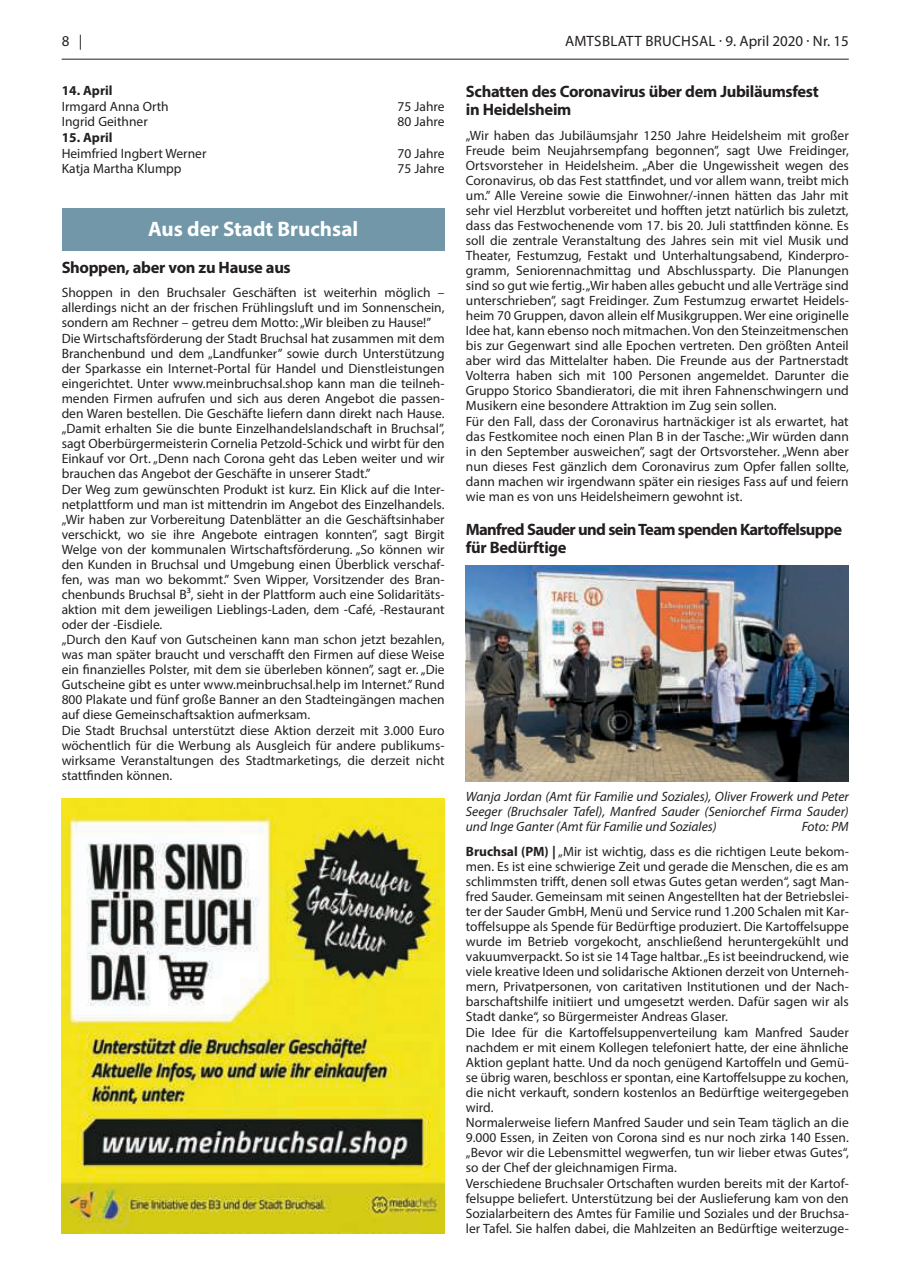
<style>
.page{position:relative;width:902px;height:1280px;background:#fff}
.page>*{position:absolute;margin:0;border:0;box-sizing:border-box;transform-origin:0 0}
.t1{font:700 21px "Myriad Pro";color:#fff}
.NM_Artikelüberschrif{font:700 16.5px/18px "Myriad Pro";letter-spacing:-.02em;color:#231f20}
.NM_Artikelüberschrif-2{font:700 16.5px/18px "Myriad Pro";letter-spacing:-.04em;color:#231f20}
.t2{font:15px "Myriad Pro";letter-spacing:.015em;color:#231f20}
.Grundtext{font:13.5px/15px "Myriad Pro";color:#231f20;text-align:justify}
.Grundtext-2{font:italic 13.5px/15px "Myriad Pro";color:#231f20;text-align:justify}
.Grundtext-3{font:700 13.5px "Myriad Pro";color:#231f20}
.s1{font-weight:700}
</style>
<div class="page">
<hr style="left:62px;top:59px;width:786px;height:1px;background:#231f20">
<div style="left:62px;top:208px;width:382px;height:42px;background:#7197a8"></div>
<img style="left:62px;top:799px;width:382px;height:434px">
<img style="left:466px;top:565px;width:382px;height:216px">
<p class="t2" style="left:62px;top:32px;width:22px">8 |</p>
<p class="t2" style="left:565px;top:32px;width:285px">AMTSBLATT BRUCHSAL · 9. April 2020 · Nr. 15</p>
<p class="Grundtext-3" style="left:62px;top:82px;width:52px">14. April</p>
<p class="Grundtext" style="left:62px;top:99px;width:109px">Irmgard Anna Orth</p>
<p class="Grundtext" style="left:397px;top:99px;width:49px">75 Jahre</p>
<p class="Grundtext" style="left:62px;top:114px;width:88px">Ingrid Geithner</p>
<p class="Grundtext" style="left:397px;top:114px;width:49px">80 Jahre</p>
<p class="Grundtext-3" style="left:62px;top:129px;width:52px">15. April</p>
<p class="Grundtext" style="left:62px;top:146px;width:146px">Heimfried Ingbert Werner</p>
<p class="Grundtext" style="left:397px;top:146px;width:49px">70 Jahre</p>
<p class="Grundtext" style="left:62px;top:161px;width:121px">Katja Martha Klumpp</p>
<p class="Grundtext" style="left:397px;top:161px;width:49px">75 Jahre</p>
<p class="NM_Artikelüberschrif" style="left:466px;top:82px;width:354px">Schatten des Coronavirus über dem Jubiläumsfest in Heidelsheim</p>
<p class="Grundtext" style="left:466px;top:128px;width:384px">„Wir haben das Jubiläumsjahr 1250 Jahre Heidelsheim mit großer Freude beim Neujahrsempfang begonnen”, sagt Uwe Freidinger, Ortsvorsteher in Heidelsheim. „Aber die Ungewissheit wegen des Coronavirus, ob das Fest stattfindet, und vor allem wann, treibt mich um.” Alle Vereine sowie die Einwohner/-innen hätten das Jahr mit sehr viel Herzblut vorbereitet und hofften jetzt natürlich bis zuletzt, dass das Festwochenende vom 17. bis 20. Juli stattfinden könne. Es soll die zentrale Veranstaltung des Jahres sein mit viel Musik und Theater, Festumzug, Festakt und Unterhaltungsabend, Kinderpro&shy;gramm, Seniorennachmittag und Abschlussparty. Die Planungen sind so gut wie fertig. „Wir haben alles gebucht und alle Verträge sind unterschrieben”, sagt Freidinger. Zum Festumzug erwartet Heidels&shy;heim 70 Gruppen, davon allein elf Musikgruppen. Wer eine originelle Idee hat, kann ebenso noch mitmachen. Von den Steinzeitmenschen bis zur Gegenwart sind alle Epochen vertreten. Den größten Anteil aber wird das Mittelalter haben. Die Freunde aus der Partnerstadt Volterra haben sich mit 100 Personen angemeldet. Darunter die Gruppo Storico Sbandieratori, die mit ihren Fahnenschwingern und Musikern eine besondere Attraktion im Zug sein sollen.</p>
<p class="Grundtext" style="left:466px;top:413px;width:384px">Für den Fall, dass der Coronavirus hartnäckiger ist als erwartet, hat das Festkomitee noch einen Plan B in der Tasche: „Wir würden dann in den September ausweichen”, sagt der Ortsvorsteher. „Wenn aber nun dieses Fest gänzlich dem Coronavirus zum Opfer fallen sollte, dann machen wir irgendwann später ein riesiges Fass auf und feiern wie man es von uns Heidelsheimern gewohnt ist.</p>
<p class="NM_Artikelüberschrif-2" style="left:466px;top:520px;width:377px">Manfred Sauder und sein Team spenden Kartoffelsuppe für Bedürftige</p>
<p class="t1" style="left:148px;top:215px;width:211px">Aus der Stadt Bruchsal</p>
<p class="NM_Artikelüberschrif" style="left:62px;top:258px;width:230px">Shoppen, aber von zu Hause aus</p>
<p class="Grundtext" style="left:62px;top:285px;width:384px">Shoppen in den Bruchsaler Geschäften ist weiterhin möglich – allerdings nicht an der frischen Frühlingsluft und im Sonnenschein, sondern am Rechner – getreu dem Motto: „Wir bleiben zu Hause!”</p>
<p class="Grundtext" style="left:62px;top:331px;width:384px">Die Wirtschaftsförderung der Stadt Bruchsal hat zusammen mit dem Branchenbund und dem „Landfunker” sowie durch Unterstützung der Sparkasse ein Internet-Portal für Handel und Dienstleistungen eingerichtet. Unter www.meinbruchsal.shop kann man die teilneh&shy;menden Firmen aufrufen und sich aus deren Angebot die passen&shy;den Waren bestellen. Die Geschäfte liefern dann direkt nach Hause. „Damit erhalten Sie die bunte Einzelhandelslandschaft in Bruchsal”, sagt Oberbürgermeisterin Cornelia Petzold-Schick und wirbt für den Einkauf vor Ort. „Denn nach Corona geht das Leben weiter und wir brauchen das Angebot der Geschäfte in unserer Stadt.”</p>
<p class="Grundtext" style="left:62px;top:481px;width:384px">Der Weg zum gewünschten Produkt ist kurz. Ein Klick auf die Inter&shy;netplattform und man ist mittendrin im Angebot des Einzelhandels. „Wir haben zur Vorbereitung Datenblätter an die Geschäftsinhaber verschickt, wo sie ihre Angebote eintragen konnten”, sagt Birgit Welge von der kommunalen Wirtschaftsförderung. „So können wir den Kunden in Bruchsal und Umgebung einen Überblick verschaf&shy;fen, was man wo bekommt.” Sven Wipper, Vorsitzender des Bran&shy;chenbunds Bruchsal B³, sieht in der Plattform auch eine Solidaritäts&shy;aktion mit dem jeweiligen Lieblings-Laden, dem -Café, -Restaurant oder der -Eisdiele.</p>
<p class="Grundtext" style="left:62px;top:632px;width:384px">„Durch den Kauf von Gutscheinen kann man schon jetzt bezahlen, was man später braucht und verschafft den Firmen auf diese Weise ein finanzielles Polster, mit dem sie überleben können”, sagt er. „Die Gutscheine gibt es unter www.meinbruchsal.help im Internet.” Rund 800 Plakate und fünf große Banner an den Stadteingängen machen auf diese Gemeinschaftsaktion aufmerksam.</p>
<p class="Grundtext" style="left:62px;top:723px;width:384px">Die Stadt Bruchsal unterstützt diese Aktion derzeit mit 3.000 Euro wöchentlich für die Werbung als Ausgleich für andere publikums&shy;wirksame Veranstaltungen des Stadtmarketings, die derzeit nicht stattfinden können.</p>
<p class="Grundtext-2" style="left:466px;top:789px;width:384px">Wanja Jordan (Amt für Familie und Soziales), Oliver Frowerk und Peter Seeger (Bruchsaler Tafel), Manfred Sauder (Seniorchef Firma Sauder) und Inge Ganter (Amt für Familie und Soziales)</p>
<p class="Grundtext-2" style="left:801px;top:819px;width:49px">Foto: PM</p>
<p class="Grundtext" style="left:466px;top:843px;width:384px"><span class="s1">Bruchsal (PM) |</span> „Mir ist wichtig, dass es die richtigen Leute bekom&shy;men. Es ist eine schwierige Zeit und gerade die Menschen, die es am schlimmsten trifft, denen soll etwas Gutes getan werden“, sagt Man&shy;fred Sauder. Gemeinsam mit seinen Angestellten hat der Betriebslei&shy;ter der Sauder GmbH, Menü und Service rund 1.200 Schalen mit Kar&shy;toffelsuppe als Spende für Bedürftige produziert. Die Kartoffelsuppe wurde im Betrieb vorgekocht, anschließend heruntergekühlt und vakuumverpackt. So ist sie 14 Tage haltbar. „Es ist beeindruckend, wie viele kreative Ideen und solidarische Aktionen derzeit von Unterneh&shy;mern, Privatpersonen, von caritativen Institutionen und der Nach&shy;barschaftshilfe initiiert und umgesetzt werden. Dafür sagen wir als Stadt danke“, so Bürgermeister Andreas Glaser.</p>
<p class="Grundtext" style="left:466px;top:1024px;width:384px">Die Idee für die Kartoffelsuppenverteilung kam Manfred Sauder nachdem er mit einem Kollegen telefoniert hatte, der eine ähnliche Aktion geplant hatte. Und da noch genügend Kartoffeln und Gemü&shy;se übrig waren, beschloss er spontan, eine Kartoffelsuppe zu kochen, die nicht verkauft, sondern kostenlos an Bedürftige weitergegeben wird.</p>
<p class="Grundtext" style="left:466px;top:1115px;width:384px">Normalerweise liefern Manfred Sauder und sein Team täglich an die 9.000 Essen, in Zeiten von Corona sind es nur noch zirka 140 Essen. „Bevor wir die Lebensmittel wegwerfen, tun wir lieber etwas Gutes“, so der Chef der gleichnamigen Firma.</p>
<p class="Grundtext" style="left:466px;top:1176px;width:384px">Verschiedene Bruchsaler Ortschaften wurden bereits mit der Kartof&shy;felsuppe beliefert. Unterstützung bei der Auslieferung kam von den Sozialarbeitern des Amtes für Familie und Soziales und der Bruchsa&shy;ler Tafel. Sie halfen dabei, die Mahlzeiten an Bedürftige weiterzuge-</p>
</div>
